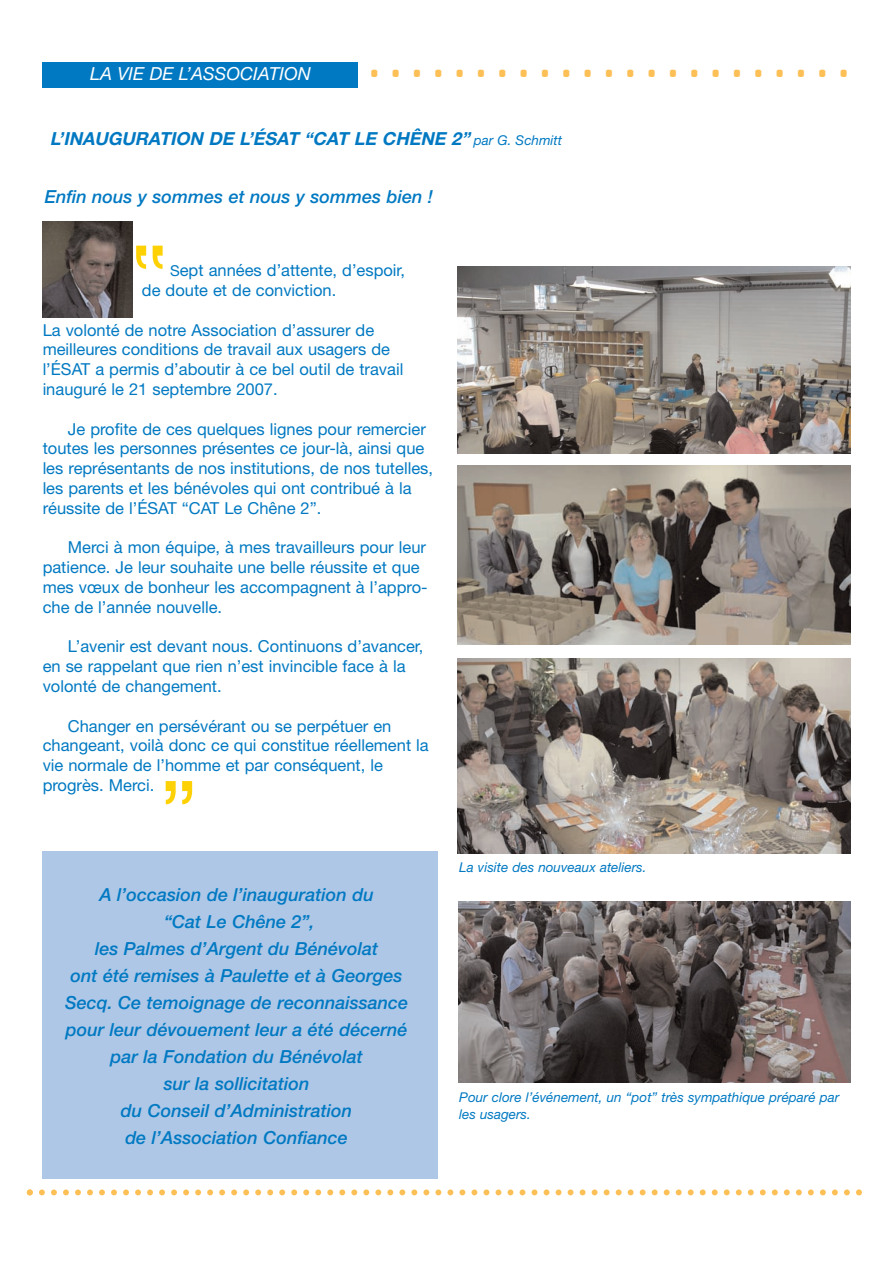
<style>
.page{position:relative;width:893px;height:1263px;background:#fff}
.page>*{position:absolute;margin:0;border:0;box-sizing:border-box;transform-origin:0 0}
.t1{font:90px "Helvetica Neue";color:#fed105}
.t2{font:700 49.8px "Cholla Sans";color:#fdc056}
.t3{font:italic 500 18px/27px "Helvetica Neue";color:#0079c2;text-align:center}
.t4{font:italic 700 18px "Helvetica Neue";letter-spacing:-.025em;color:#0079c2}
.t5{font:italic 18px "Helvetica Neue";color:#fff}
.t6{font:16.5px/19.8px "Helvetica Neue";color:#0079c2}
.t7{font:italic 13.5px/16.2px "Helvetica Neue";color:#0079c2}
.s1{font-weight:400;font-size:13.5px}
.s2{font-size:15px}
</style>
<div class="page">
<div style="left:43px;top:851px;width:395px;height:328px;background:#aec7e7"></div>
<svg style="left:27px;top:1189px;width:835px;height:6px"></svg>
<div style="left:43px;top:63px;width:315px;height:25px;background:#0079c2"></div>
<img style="left:457px;top:266px;width:393px;height:187px">
<img style="left:457px;top:658px;width:393px;height:196px">
<img style="left:457px;top:466px;width:393px;height:178px">
<img style="left:459px;top:901px;width:391px;height:182px">
<img style="left:43px;top:221px;width:90px;height:96px">
<p class="t5" style="left:90px;top:67px;width:222px">LA VIE DE L’ASSOCIATION</p>
<h2 class="t2" style="left:49px;top:43px;width:802px">......................................</h2>
<p class="t4" style="left:50px;top:132px;width:514px">L’INAUGURATION DE L’ÉSAT “CAT LE CHÊNE 2” <span class="s1">p a r G . S c h m i t t</span></p>
<p class="t3" style="left:45px;top:184px;width:390px">Enfin nous y sommes et nous y sommes bien !</p>
<p class="t6" style="left:142px;top:262px;width:265px;text-indent:28px"><span class="s2">S</span>ept années d’attente, d’espoir, de doute et de conviction.</p>
<p class="t6" style="left:43px;top:322px;width:362px">La volonté de notre Association d’assurer de meilleures conditions de travail aux usagers de l’ÉSAT a permis d’aboutir à ce bel outil de travail inauguré le 21 septembre 2007.</p>
<p class="t6" style="left:43px;top:421px;width:392px;text-indent:25px">Je profite de ces quelques lignes pour remercier toutes les personnes présentes ce jour-là, ainsi que les représentants de nos institutions, de nos tutelles, les parents et les bénévoles qui ont contribué à la réussite de l’ÉSAT “CAT Le Chêne 2”.</p>
<p class="t6" style="left:43px;top:539px;width:386px;text-indent:25px">Merci à mon équipe, à mes travailleurs pour leur patience. Je leur souhaite une belle réussite et que mes vœux de bonheur les accompagnent à l’appro&shy;che de l’année nouvelle.</p>
<p class="t6" style="left:43px;top:638px;width:382px;text-indent:25px">L’avenir est devant nous. Continuons d’avancer, en se rappelant que rien n’est invincible face à la volonté de changement.</p>
<p class="t6" style="left:43px;top:718px;width:388px;text-indent:25px">Changer en persévérant ou se perpétuer en changeant, voilà donc ce qui constitue réellement la vie normale de l’homme et par conséquent, le progrès. Merci.</p>
<h1 class="t1" style="left:198px;top:805px;width:40px;rotate:-180deg">“</h1>
<p class="t3" style="left:65px;top:882px;width:345px">A l’occasion de l’inauguration du<br>“Cat Le Chêne 2”,<br>les Palmes d’Argent du Bénévolat<br>ont été remises à Paulette et à Georges<br>Secq. Ce temoignage de reconnaissance pour leur dévouement leur a été décerné par la Fondation du Bénévolat<br>sur la sollicitation<br>du Conseil d’Administration<br>de l’Association Confiance</p>
<p class="t7" style="left:459px;top:860px;width:189px">La visite des nouveaux ateliers.</p>
<p class="t7" style="left:459px;top:1091px;width:382px">Pour clore l’événement, un “pot” très sympathique préparé par les usagers.</p>
</div>
